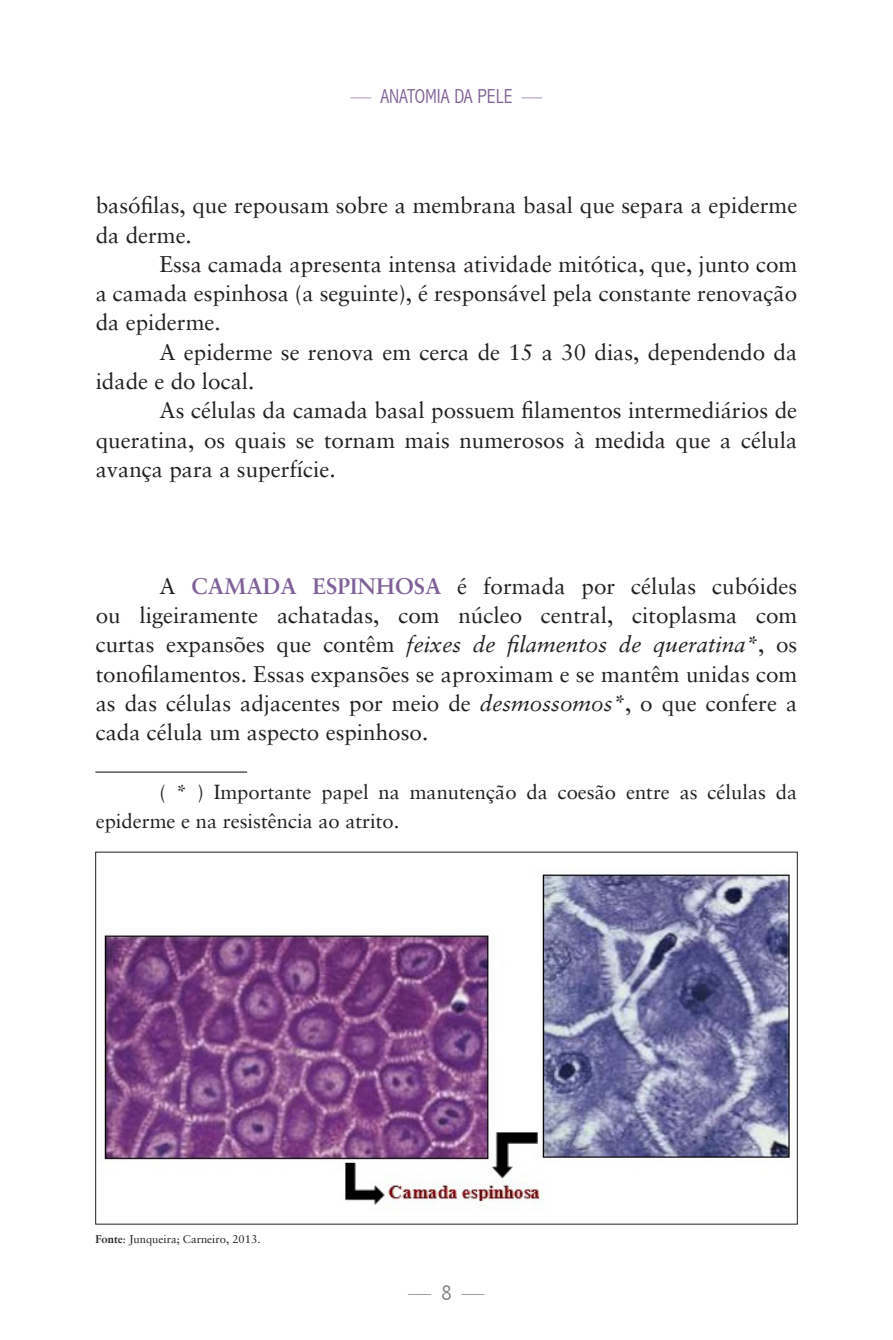
<style>
.page{position:relative;width:893px;height:1340px;background:#fff}
.page>*{position:absolute;margin:0;border:0;box-sizing:border-box;transform-origin:0 0}
.t1{font:22.5px/29.2px "Sabon";color:#231f20;text-align:justify}
.t2{font:20.25px/29.2px "Sabon";color:#231f20}
.t3{font:300 condensed 20.25px "Abadi";color:#7f6199}
.FONTE{font:11.25px "Sabon";color:#231f20}
.s1{font-weight:700;color:#7f6199}
.s2{font-style:italic}
.s3{font-weight:700}
</style>
<div class="page">
<img style="left:100px;top:874px;width:690px;height:331px">
<hr style="left:95px;top:771px;width:152px;height:1px;background:#231f20">
<p class="t3" style="left:351px;top:84px;width:193px">— ANATOMIA DA PELE —</p>
<p class="t1" style="left:96px;top:190px;width:703px">basófilas, que repousam sobre a membrana basal que separa a epiderme da derme.</p>
<p class="t1" style="left:96px;top:249px;width:703px;text-indent:64px">Essa camada apresenta intensa atividade mitótica, que, junto com a camada espinhosa (a seguinte), é responsável pela constante renovação da epiderme.</p>
<p class="t1" style="left:96px;top:337px;width:703px;text-indent:64px">A epiderme se renova em cerca de 15 a 30 dias, dependendo da idade e do local.</p>
<p class="t1" style="left:96px;top:395px;width:703px;text-indent:64px">As células da camada basal possuem filamentos intermediários de queratina, os quais se tornam mais numerosos à medida que a célula avança para a superfície.</p>
<p class="t1" style="left:96px;top:571px;width:703px;text-indent:64px">A <span class="s1">CAMADA ESPINHOSA</span> é formada por células cubóides ou ligeiramente achatadas, com núcleo central, citoplasma com curtas expansões que contêm <span class="s2">feixes de filamentos de queratina*</span>, os tonofilamentos. Essas expansões se aproximam e se mantêm unidas com as das células adjacentes por meio de <span class="s2">desmossomos*</span>, o que confere a cada célula um aspecto espinhoso.</p>
<p class="t2" style="left:96px;top:776px;width:703px;text-indent:64px">( * ) Importante papel na manutenção da coesão entre as células da epiderme e na resistência ao atrito.</p>
<p class="FONTE" style="left:95px;top:1231px;width:167px"><span class="s3">Fonte</span>: Junqueira; Carneiro, 2013.</p>
</div>
